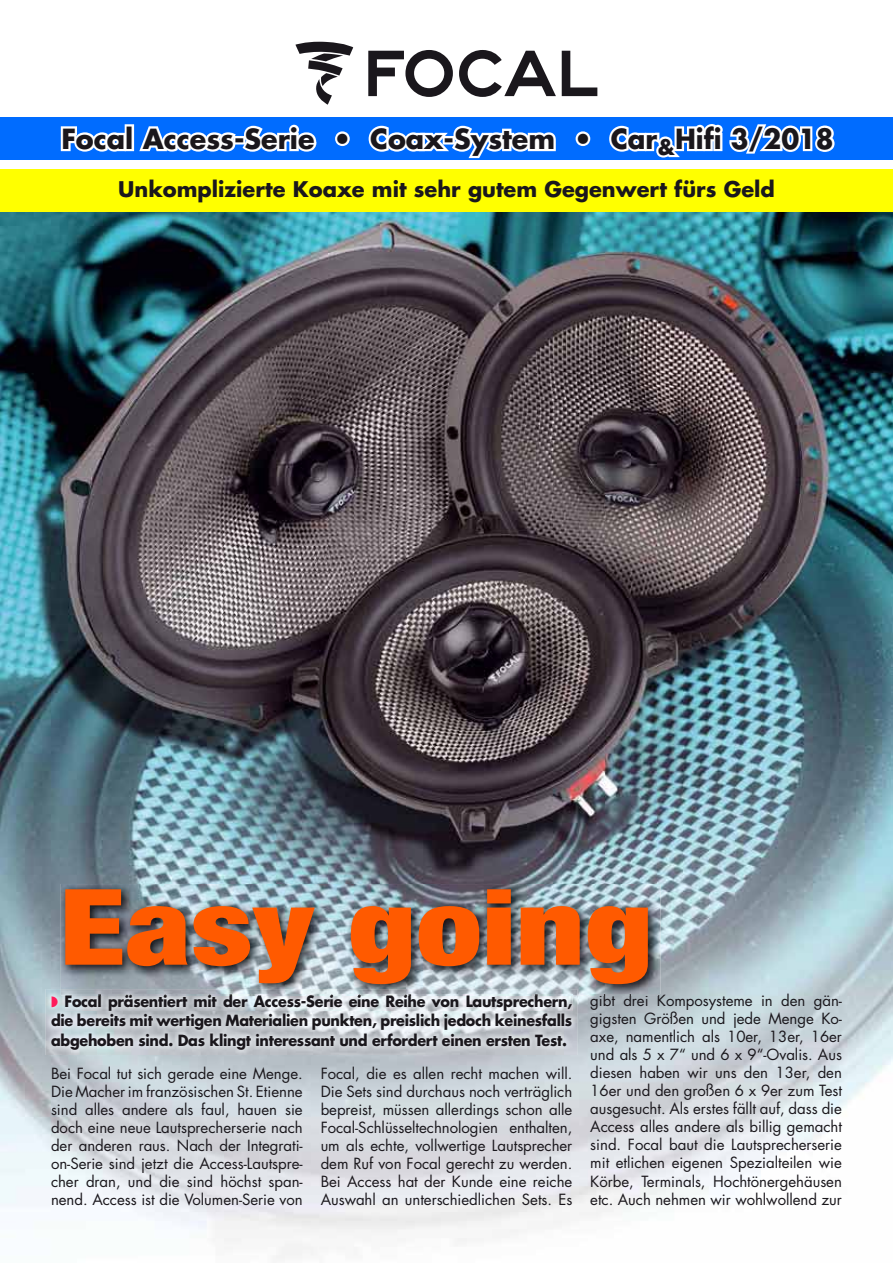
<style>
.page{position:relative;width:893px;height:1263px;background:#fff}
.page>*{position:absolute;margin:0;border:0;box-sizing:border-box;transform-origin:0 0}
.t1{font:900 condensed 105.6px "Helvetica Neue LT Std";color:#ff5a00;scale:1.25 1}
.t2{font:700 27px "Futura";color:#1a171c}
.t3{font:700 21px "Futura";color:#1a171c}
.t4{font:15px/18px "Futura";letter-spacing:-.005em;color:#1a171c;text-align:justify}
.t5{font:700 15px/19.5px "Futura";letter-spacing:-.02em;color:#1a171c;text-align:justify;scale:.96 1}
.s1{color:#ff1b5b}
</style>
<div class="page">
<img style="left:0;top:212px;width:893px;height:1047px">
<svg style="left:368px;top:50px;width:85px;height:47px"></svg>
<svg style="left:459px;top:50px;width:97px;height:47px"></svg>
<svg style="left:562px;top:51px;width:35px;height:45px"></svg>
<svg style="left:295px;top:42px;width:58px;height:63px"></svg>
<div style="left:0;top:170px;width:893px;height:42px;background:#ff0"></div>
<img style="left:46px;top:989px;width:531px;height:66px">
<img style="left:65px;top:995px;width:507px;height:15px">
<div style="left:0;top:117px;width:893px;height:42px;background:#006cff"></div>
<svg style="left:61px;top:124px;width:256px;height:28px"></svg>
<svg style="left:335px;top:131px;width:15px;height:15px"></svg>
<svg style="left:369px;top:126px;width:187px;height:32px"></svg>
<svg style="left:576px;top:131px;width:14px;height:15px"></svg>
<svg style="left:609px;top:124px;width:114px;height:34px"></svg>
<svg style="left:729px;top:124px;width:105px;height:30px"></svg>
<img style="left:61px;top:884px;width:599px;height:111px">
<img style="left:591px;top:994px;width:69px;height:1px">
<img style="left:61px;top:989px;width:516px;height:6px">
<h2 class="t2" style="left:61px;top:120px;width:774px">Focal Access-Serie • Coax-System • Car<sub>&amp;</sub>Hifi 3/2018</h2>
<h3 class="t3" style="left:118px;top:174px;width:658px">Unkomplizierte Koaxe mit sehr gutem Gegenwert fürs Geld</h3>
<h1 class="t1" style="left:60px;top:862px;width:476px">Easy going</h1>
<p class="t5" style="left:51px;top:991px;width:544px"><span class="s1">◗</span> Focal präsentiert mit der Access-Serie eine Reihe von Lautsprechern, die bereits mit wertigen Materialien punkten, preislich jedoch keinesfalls abgehoben sind. Das klingt interessant und erfordert einen ersten Test.</p>
<p class="t4" style="left:51px;top:1064px;width:253px">Bei Focal tut sich gerade eine Menge.<br>Die Macher im französischen St. Etienne sind alles andere als faul, hauen sie doch eine neue Lautsprecherserie nach der anderen raus. Nach der Integrati&shy;on-Serie sind jetzt die Access-Lautspre&shy;cher dran, und die sind höchst span&shy;nend. Access ist die Volumen-Serie von</p>
<p class="t4" style="left:321px;top:1064px;width:253px">Focal, die es allen recht machen will.<br>Die Sets sind durchaus noch verträglich bepreist, müssen allerdings schon alle Focal-Schlüsseltechnologien enthalten, um als echte, vollwertige Lautsprecher dem Ruf von Focal gerecht zu werden.<br>Bei Access hat der Kunde eine reiche Auswahl an unterschiedlichen Sets. Es</p>
<p class="t4" style="left:590px;top:992px;width:253px">gibt drei Komposysteme in den gän&shy;gigsten Größen und jede Menge Ko&shy;axe, namentlich als 10er, 13er, 16er und als 5 x 7“ und 6 x 9“-Ovalis. Aus diesen haben wir uns den 13er, den 16er und den großen 6 x 9er zum Test ausgesucht. Als erstes fällt auf, dass die Access alles andere als billig gemacht sind. Focal baut die Lautsprecherserie mit etlichen eigenen Spezialteilen wie Körbe, Terminals, Hochtönergehäusen etc. Auch nehmen wir wohlwollend zur</p>
</div>
